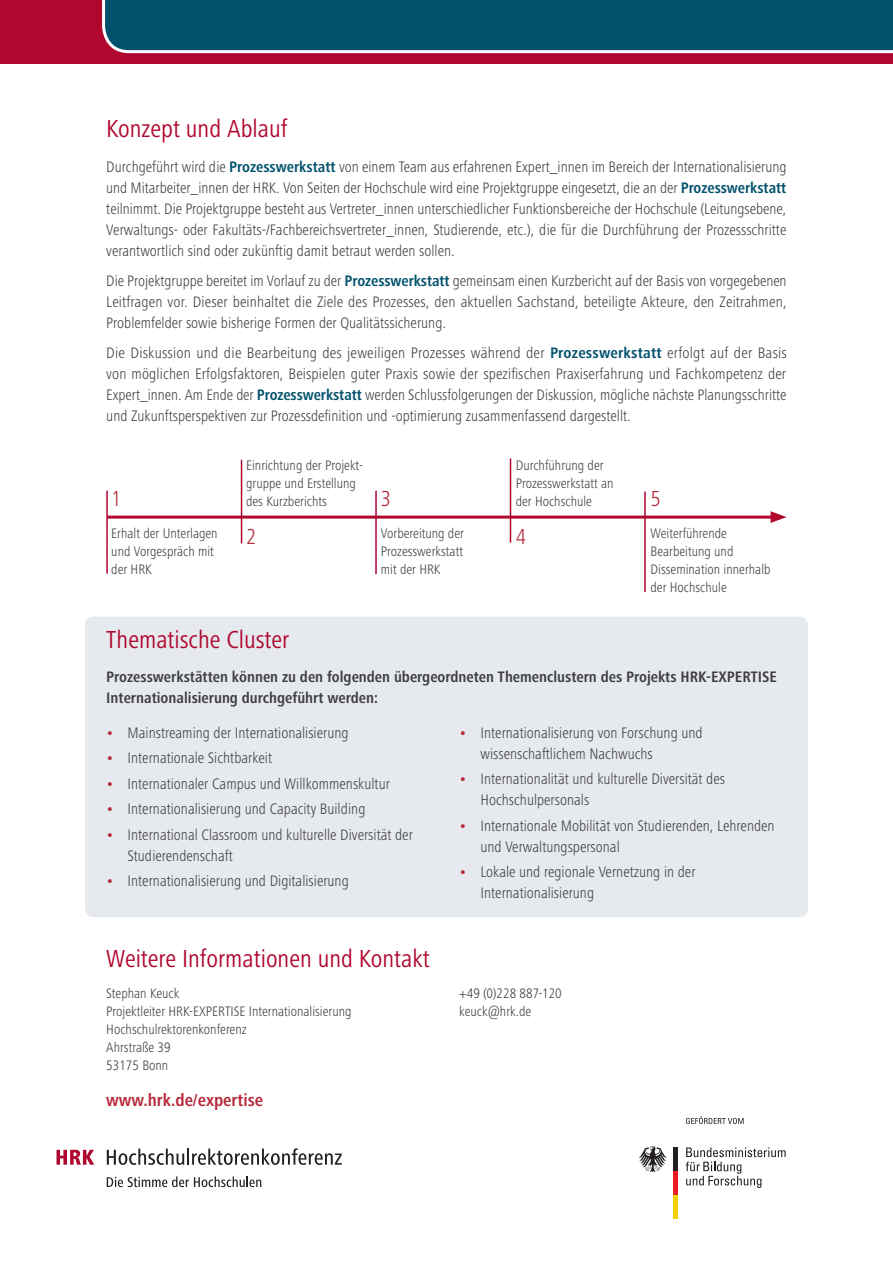
<style>
.page{position:relative;width:893px;height:1263px;background:#fff}
.page>*{position:absolute;margin:0;border:0;box-sizing:border-box;transform-origin:0 0}
.t1{font:condensed 25.5px "Frutiger Next Pro";color:#b0072f}
.t2{font:300 condensed 22.5px "Frutiger Next Pro";color:#b72a3b}
.t3{font:700 condensed 18px "Frutiger Next Pro";color:#b72a3b}
.t4{font:300 condensed 15.75px/21px "Frutiger Next Pro";color:#3e3e3f}
.t5{font:700 condensed 15.75px/21px "Frutiger Next Pro";color:#3e3e3f}
.t6{font:300 condensed 14.25px/18px "Frutiger Next Pro";color:#3e3e3f}
.s1{font-weight:700;color:#00516c}
.s2{font-weight:700;color:#b72a3b}
</style>
<div class="page">
<div style="left:0;top:0;width:893px;height:64px;background:#b0072f"></div>
<div style="left:102px;top:0;width:791px;height:53px;background:#00516c"></div>
<svg style="left:686px;top:1147px;width:100px;height:41px"></svg>
<hr style="left:674px;top:1195px;width:4px;height:23px;background:#f4cf02">
<hr style="left:674px;top:1171px;width:4px;height:24px;background:#ee1d23">
<hr style="left:674px;top:1147px;width:4px;height:24px;background:#231f20">
<svg style="left:639px;top:1146px;width:27px;height:26px"></svg>
<svg style="left:686px;top:1116px;width:58px;height:8px"></svg>
<svg style="left:107px;top:1176px;width:154px;height:11px"></svg>
<svg style="left:57px;top:1150px;width:37px;height:15px"></svg>
<svg style="left:107px;top:1148px;width:235px;height:17px"></svg>
<div style="left:85px;top:617px;width:723px;height:300px;background:#e6e9ee;border-radius:9px"></div>
<hr style="left:107px;top:516px;width:669px;height:3px;background:#b0072f">
<svg style="left:771px;top:511px;width:16px;height:12px"></svg>
<hr style="left:106px;top:491px;width:2px;height:83px;background:#b0072f">
<hr style="left:241px;top:460px;width:1px;height:83px;background:#b0072f">
<hr style="left:375px;top:491px;width:2px;height:83px;background:#b0072f">
<hr style="left:510px;top:458px;width:1px;height:85px;background:#b0072f">
<hr style="left:644px;top:492px;width:2px;height:100px;background:#b0072f">
<h1 class="t1" style="left:106px;top:114px;width:183px">Konzept und Ablauf</h1>
<p class="t4" style="left:106px;top:156px;width:682px;text-align:justify">Durchgeführt wird die <span class="s1">Prozesswerkstatt</span> von einem Team aus erfahrenen Expert_innen im Bereich der Internationalisierung und Mitarbeiter_innen der HRK. Von Seiten der Hochschule wird eine Projektgruppe eingesetzt, die an der <span class="s1">Prozesswerkstatt </span>teilnimmt. Die Projektgruppe besteht aus Vertreter_innen unterschiedlicher Funktionsbereiche der Hochschule (Leitungsebene, Verwaltungs- oder Fakultäts-/Fachbereichsvertreter_innen, Studierende, etc.), die für die Durchführung der Prozessschritte verantwortlich sind oder zukünftig damit betraut werden sollen.</p>
<p class="t4" style="left:106px;top:270px;width:682px;text-align:justify">Die Projektgruppe bereitet im Vorlauf zu der <span class="s1">Prozesswerkstatt</span> gemeinsam einen Kurzbericht auf der Basis von vorgegebenen Leitfragen vor. Dieser beinhaltet die Ziele des Prozesses, den aktuellen Sachstand, beteiligte Akteure, den Zeitrahmen, Problemfelder sowie bisherige Formen der Qualitätssicherung.</p>
<p class="t4" style="left:106px;top:342px;width:682px;text-align:justify">Die Diskussion und die Bearbeitung des jeweiligen Prozesses während der <span class="s1">Prozesswerkstatt</span> erfolgt auf der Basis von möglichen Erfolgsfaktoren, Beispielen guter Praxis sowie der spezifischen Praxiserfahrung und Fachkompetenz der Expert_innen. Am Ende der <span class="s1">Prozesswerkstatt</span> werden Schlussfolgerungen der Diskussion, mögliche nächste Planungsschritte und Zukunftsperspektiven zur Prozessdefinition und -optimierung zusammenfassend dargestellt.</p>
<h2 class="t2" style="left:111px;top:486px;width:12px">1</h2>
<p class="t6" style="left:246px;top:456px;width:119px">Einrichtung der Projekt&shy;gruppe und Erstellung des Kurzberichts</p>
<h2 class="t2" style="left:381px;top:486px;width:12px">3</h2>
<p class="t6" style="left:516px;top:456px;width:99px">Durchführung der<br>Prozesswerkstatt an der Hochschule</p>
<h2 class="t2" style="left:650px;top:486px;width:12px">5</h2>
<p class="t6" style="left:111px;top:524px;width:108px">Erhalt der Unterlagen und Vorgespräch mit der HRK</p>
<h2 class="t2" style="left:246px;top:523px;width:12px">2</h2>
<p class="t6" style="left:381px;top:524px;width:85px;text-align:justify">Vorbereitung der Prozesswerkstatt mit der HRK</p>
<h2 class="t2" style="left:516px;top:523px;width:12px">4</h2>
<p class="t6" style="left:650px;top:524px;width:122px">Weiterführende<br>Bearbeitung und<br>Dissemination innerhalb der Hochschule</p>
<h1 class="t1" style="left:106px;top:625px;width:185px">Thematische Cluster</h1>
<p class="t5" style="left:106px;top:666px;width:672px">Prozesswerkstätten können zu den folgenden übergeordneten Themenclustern des Projekts HRK-EXPERTISE<br>Internationalisierung durchgeführt werden:</p>
<p class="t4" style="left:106px;top:722px;width:244px"><span class="s2">•</span> Mainstreaming der Internationalisierung</p>
<p class="t4" style="left:106px;top:747px;width:167px"><span class="s2">•</span> Internationale Sichtbarkeit</p>
<p class="t4" style="left:106px;top:773px;width:285px"><span class="s2">•</span> Internationaler Campus und Willkommenskultur</p>
<p class="t4" style="left:106px;top:798px;width:261px"><span class="s2">•</span> Internationalisierung und Capacity Building</p>
<p class="t4" style="left:128px;top:824px;width:287px;text-indent:-21px"><span class="s2">•</span> International Classroom und kulturelle Diversität der<br>Studierendenschaft</p>
<p class="t4" style="left:106px;top:870px;width:244px"><span class="s2">•</span> Internationalisierung und Digitalisierung</p>
<p class="t4" style="left:480px;top:722px;width:224px;text-indent:-21px"><span class="s2">•</span> Internationalisierung von Forschung und wissenschaftlichem Nachwuchs</p>
<p class="t4" style="left:480px;top:768px;width:246px;text-indent:-21px"><span class="s2">•</span> Internationalität und kulturelle Diversität des<br>Hochschulpersonals</p>
<p class="t4" style="left:480px;top:815px;width:296px;text-indent:-21px"><span class="s2">•</span> Internationale Mobilität von Studierenden, Lehrenden und Verwaltungspersonal</p>
<p class="t4" style="left:480px;top:861px;width:217px;text-indent:-21px"><span class="s2">•</span> Lokale und regionale Vernetzung in der<br>Internationalisierung</p>
<h1 class="t1" style="left:106px;top:943px;width:325px">Weitere Informationen und Kontakt</h1>
<p class="t6" style="left:106px;top:984px;width:247px">Stephan Keuck<br>Projektleiter HRK-EXPERTISE Internationalisierung<br>Hochschulrektorenkonferenz<br>Ahrstraße 39<br>53175 Bonn</p>
<p class="t6" style="left:459px;top:984px;width:104px">+49 (0)228 887-120 keuck@hrk.de</p>
<p class="t3" style="left:106px;top:1090px;width:158px">www.hrk.de/expertise</p>
</div>
